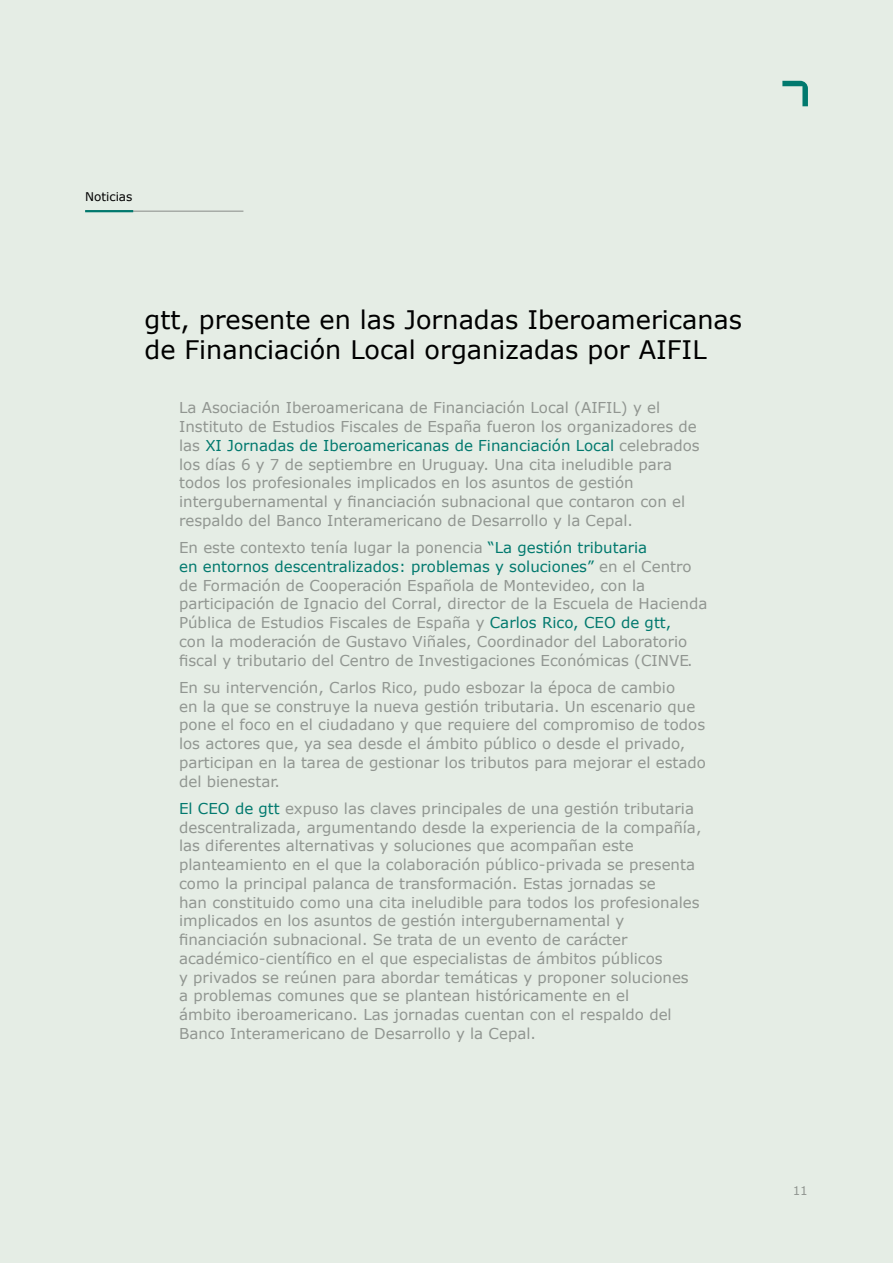
<style>
.page{position:relative;width:893px;height:1263px;background:#e5ede5}
.page>*{position:absolute;margin:0;border:0;box-sizing:border-box;transform-origin:0 0}
.t1{font:25.5px/30.6px "Verdana";color:#000}
.t2{font:15px/18.8px "Verdana";color:#919691}
.t3{font:12px "Verdana";color:#000}
.t4{font:12px "Verdana";color:#919691}
.s1{color:#01796e}
</style>
<div class="page">
<hr style="left:85px;top:211px;width:158px;height:1px;background:#919691">
<hr style="left:85px;top:210px;width:48px;height:2px;background:#01796e">
<svg style="left:782px;top:81px;width:26px;height:25px"></svg>
<p class="t3" style="left:85px;top:188px;width:49px">Noticias</p>
<h1 class="t1" style="left:145px;top:304px;width:599px">gtt, presente en las Jornadas Iberoamericanas de Financiación Local organizadas por AIFIL</h1>
<p class="t2" style="left:179px;top:398px;width:522px">La Asociación Iberoamericana de Financiación Local (AIFIL) y el Instituto de Estudios Fiscales de España fueron los organizadores de las <span class="s1">XI Jornadas de Iberoamericanas de Financiación Local</span> celebrados los días 6 y 7 de septiembre en Uruguay. Una cita ineludible para todos los profesionales implicados en los asuntos de gestión intergubernamental y financiación subnacional que contaron con el respaldo del Banco Interamericano de Desarrollo y la Cepal.</p>
<p class="t2" style="left:179px;top:538px;width:530px">En este contexto tenía lugar la ponencia <span class="s1">“La gestión tributaria<br>en entornos descentralizados: problemas y soluciones”</span> en el Centro de Formación de Cooperación Española de Montevideo, con la participación de Ignacio del Corral, director de la Escuela de Hacienda Pública de Estudios Fiscales de España y <span class="s1">Carlos Rico, CEO de gtt,<br></span>con la moderación de Gustavo Viñales, Coordinador del Laboratorio fiscal y tributario del Centro de Investigaciones Económicas (CINVE.</p>
<p class="t2" style="left:179px;top:678px;width:528px">En su intervención, Carlos Rico, pudo esbozar la época de cambio<br>en la que se construye la nueva gestión tributaria. Un escenario que pone el foco en el ciudadano y que requiere del compromiso de todos los actores que, ya sea desde el ámbito público o desde el privado, participan en la tarea de gestionar los tributos para mejorar el estado del bienestar.</p>
<p class="t2" style="left:179px;top:799px;width:524px"><span class="s1">El CEO de gtt</span> expuso las claves principales de una gestión tributaria descentralizada, argumentando desde la experiencia de la compañía, las diferentes alternativas y soluciones que acompañan este planteamiento en el que la colaboración público-privada se presenta como la principal palanca de transformación. Estas jornadas se<br>han constituido como una cita ineludible para todos los profesionales implicados en los asuntos de gestión intergubernamental y financiación subnacional. Se trata de un evento de carácter académico-científico en el que especialistas de ámbitos públicos<br>y privados se reúnen para abordar temáticas y proponer soluciones a problemas comunes que se plantean históricamente en el<br>ámbito iberoamericano. Las jornadas cuentan con el respaldo del Banco Interamericano de Desarrollo y la Cepal.</p>
<p class="t4" style="left:793px;top:1183px;width:17px">11</p>
</div>
